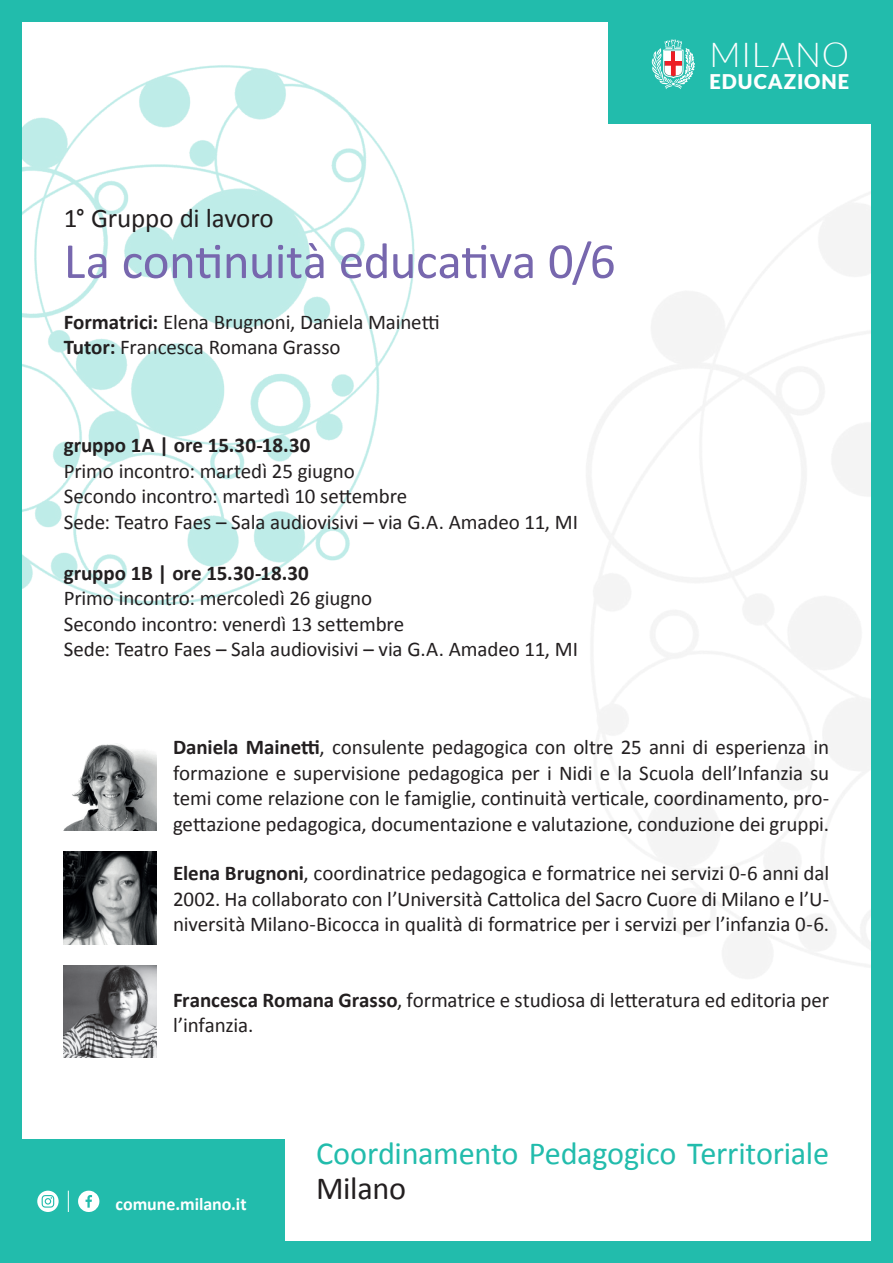
<style>
.page{position:relative;width:893px;height:1263px;background:#fff}
.page>*{position:absolute;margin:0;border:0;box-sizing:border-box;transform-origin:0 0}
.t1{font:51px "Calibri";letter-spacing:-.01em;color:#7767ae}
.t2{font:300 34.35px "Lato";letter-spacing:.025em;color:#fff}
.t3{font:32.25px "Calibri";letter-spacing:-.01em;color:#22bcac}
.t4{font:32.25px "Calibri";letter-spacing:-.01em;color:#231f20}
.t5{font:27px "Calibri";letter-spacing:-.01em;color:#231f20}
.t6{font:21px/25.5px "Calibri";letter-spacing:-.005em;color:#231f20}
.t7{font:700 21px "Calibri";color:#231f20}
.t8{font:900 20.25px "Lato";letter-spacing:.045em;color:#fff}
.t9{font:700 18px "Calibri";letter-spacing:-.005em;color:#fff}
.s1{font-weight:700}
</style>
<div class="page">
<img style="left:21px;top:64px;width:394px;height:543px">
<img style="left:586px;top:166px;width:286px;height:814px">
<img style="left:64px;top:852px;width:92px;height:92px">
<img style="left:64px;top:965px;width:92px;height:92px">
<div style="left:0;top:0;width:893px;height:21px;background:#22bcac"></div>
<div style="left:0;top:1242px;width:893px;height:21px;background:#22bcac"></div>
<div style="left:0;top:0;width:21px;height:1263px;background:#22bcac"></div>
<div style="left:872px;top:0;width:21px;height:1263px;background:#22bcac"></div>
<div style="left:0;top:1140px;width:285px;height:123px;background:#22bcac"></div>
<svg style="left:37px;top:1191px;width:22px;height:21px"></svg>
<svg style="left:78px;top:1191px;width:21px;height:21px"></svg>
<svg style="left:68px;top:1191px;width:1px;height:21px"></svg>
<div style="left:608px;top:0;width:285px;height:123px;background:#22bcac"></div>
<svg style="left:652px;top:39px;width:43px;height:50px"></svg>
<img style="left:64px;top:744px;width:92px;height:86px">
<p class="t5" style="left:64px;top:199px;width:211px">1° Gruppo di lavoro</p>
<h1 class="t1" style="left:64px;top:226px;width:553px">La continuità educativa 0/6</h1>
<p class="t6" style="left:64px;top:309px;width:377px"><span class="s1">Formatrici:</span> Elena Brugnoni, Daniela Mainetti<br><span class="s1">Tutor:</span> Francesca Romana Grasso</p>
<p class="t7" style="left:64px;top:430px;width:248px">gruppo 1A | ore 15.30-18.30</p>
<p class="t6" style="left:64px;top:457px;width:516px">Primo incontro: martedì 25 giugno<br>Secondo incontro: martedì 10 settembre<br>Sede: Teatro Faes – Sala audiovisivi – via G.A. Amadeo 11, MI</p>
<p class="t7" style="left:64px;top:558px;width:247px">gruppo 1B | ore 15.30-18.30</p>
<p class="t6" style="left:64px;top:585px;width:516px">Primo incontro: mercoledì 26 giugno<br>Secondo incontro: venerdì 13 settembre<br>Sede: Teatro Faes – Sala audiovisivi – via G.A. Amadeo 11, MI</p>
<h2 class="t2" style="left:709px;top:36px;width:141px">MILANO</h2>
<p class="t8" style="left:709px;top:70px;width:141px">EDUCAZIONE</p>
<p class="t6" style="left:173px;top:734px;width:658px;text-align:justify"><span class="s1">Daniela Mainetti</span>, consulente pedagogica con oltre 25 anni di esperienza in formazione e supervisione pedagogica per i Nidi e la Scuola dell’Infanzia su temi come relazione con le famiglie, continuità verticale, coordinamento, pro&shy;gettazione pedagogica, documentazione e valutazione, conduzione dei gruppi.</p>
<p class="t6" style="left:173px;top:860px;width:658px;text-align:justify"><span class="s1">Elena Brugnoni</span>, coordinatrice pedagogica e formatrice nei servizi 0-6 anni dal 2002. Ha collaborato con l’Università Cattolica del Sacro Cuore di Milano e l’U&shy;niversità Milano-Bicocca in qualità di formatrice per i servizi per l’infanzia 0-6.</p>
<p class="t6" style="left:173px;top:986px;width:658px"><span class="s1">Francesca Romana Grasso</span>, formatrice e studiosa di letteratura ed editoria per l’infanzia.</p>
<p class="t9" style="left:116px;top:1191px;width:133px">comune.milano.it</p>
<h3 class="t3" style="left:316px;top:1131px;width:515px">Coordinamento Pedagogico Territoriale</h3>
<h3 class="t4" style="left:316px;top:1166px;width:92px">Milano</h3>
</div>
